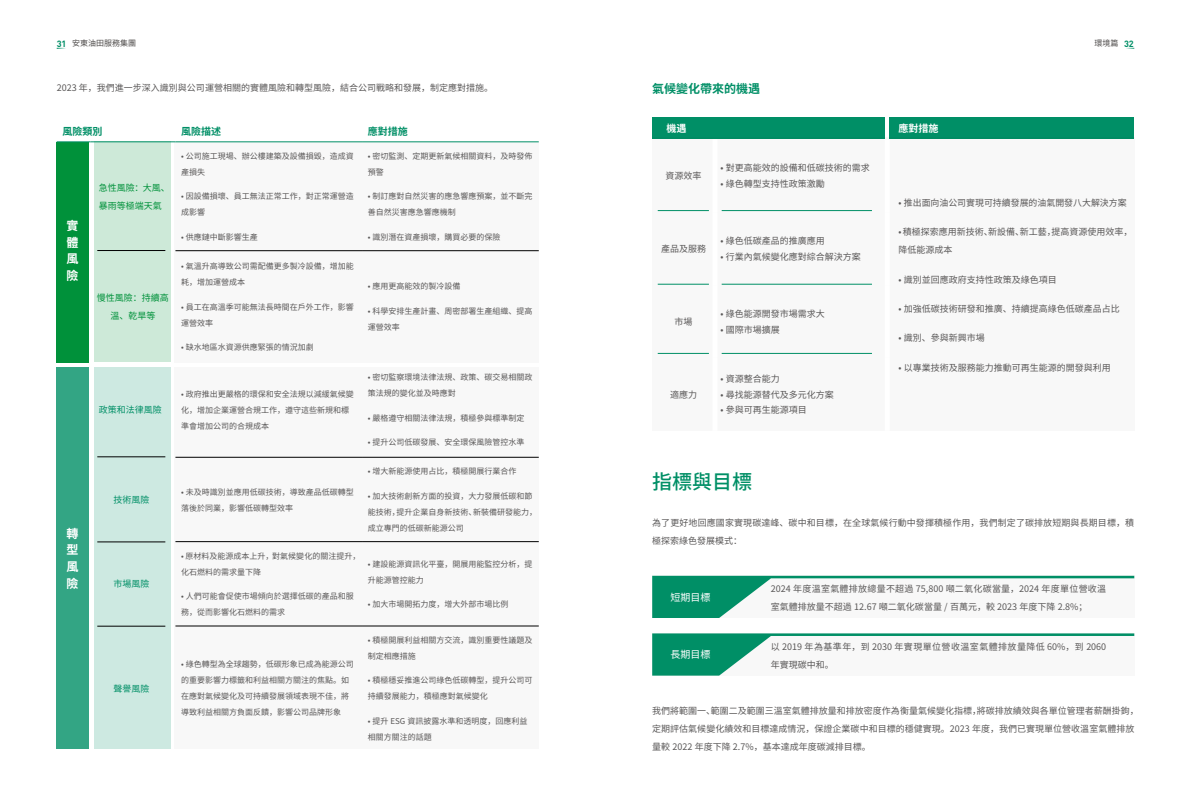
<style>
.page{position:relative;width:1191px;height:808px;background:#fff}
.page>*{position:absolute;margin:0;border:0;box-sizing:border-box;transform-origin:0 0}
.t1{font:500 20px "Source Han Sans CN";color:#008f66}
.t2{font:700 12px "Source Han Sans CN";color:#008f66}
.t3{font:700 12px/16.8px "Source Han Sans CN";color:#fff;text-align:justify}
.t4{font:700 10px "Source Han Sans CN";color:#008f66}
.t5{font:10px "Source Han Sans CN";color:#fff}
.t6{font:700 10px "Source Han Sans CN";color:#fff}
.t7{font:9px/18px "Source Han Sans CN";color:#595757}
.t8{font:9px/18px "Source Han Sans CN";letter-spacing:.045em;color:#595757}
.t9{font:9px/18px "Source Han Sans CN";color:#00913a}
.t10{font:9px "Source Han Sans CN";color:#008f66}
.t11{font:8px/16px "Source Han Sans CN";color:#595757}
.t12{font:8px "Source Han Sans CN";color:#4c4948}
.s1{font-family:"DIN";font-weight:700;font-size:9px;color:#008f66}
</style>
<div class="page">
<div style="left:652px;top:118px;width:482px;height:19px;background:#008f66"></div>
<svg style="left:652px;top:137px;width:482px;height:216px"></svg>
<svg style="left:176px;top:142px;width:363px;height:110px"></svg>
<svg style="left:176px;top:456px;width:363px;height:170px"></svg>
<svg style="left:57px;top:142px;width:32px;height:607px;background:#219e69"></svg>
<svg style="left:95px;top:142px;width:81px;height:607px;background:#cee9de"></svg>
<hr style="left:175px;top:457px;width:187px;height:1px;background:#000">
<hr style="left:362px;top:457px;width:177px;height:1px;background:#000">
<hr style="left:175px;top:541px;width:187px;height:1px;background:#000">
<hr style="left:362px;top:541px;width:177px;height:1px;background:#000">
<hr style="left:175px;top:626px;width:187px;height:1px;background:#000">
<hr style="left:362px;top:626px;width:177px;height:1px;background:#000">
<hr style="left:175px;top:250px;width:187px;height:1px;background:#000">
<hr style="left:362px;top:250px;width:177px;height:1px;background:#000">
<hr style="left:57px;top:141px;width:33px;height:1px;background:#008f66">
<hr style="left:90px;top:141px;width:85px;height:1px;background:#008f66">
<hr style="left:175px;top:141px;width:187px;height:1px;background:#008f66">
<hr style="left:362px;top:141px;width:177px;height:1px;background:#008f66">
<div style="left:712px;top:139px;width:5px;height:73px;background:#fff"></div>
<div style="left:884px;top:139px;width:5px;height:73px;background:#fff"></div>
<div style="left:712px;top:212px;width:5px;height:73px;background:#fff"></div>
<div style="left:884px;top:212px;width:5px;height:73px;background:#fff"></div>
<div style="left:712px;top:285px;width:5px;height:73px;background:#fff"></div>
<div style="left:884px;top:285px;width:5px;height:73px;background:#fff"></div>
<hr style="left:97px;top:250px;width:68px;height:1px;background:#000">
<hr style="left:97px;top:456px;width:68px;height:1px;background:#000">
<hr style="left:97px;top:541px;width:68px;height:1px;background:#000">
<hr style="left:97px;top:626px;width:68px;height:1px;background:#000">
<hr style="left:721px;top:210px;width:151px;height:1px;background:#008f66">
<hr style="left:657px;top:210px;width:52px;height:1px;background:#008f66">
<hr style="left:721px;top:284px;width:151px;height:1px;background:#008f66">
<hr style="left:657px;top:284px;width:52px;height:1px;background:#008f66">
<hr style="left:721px;top:353px;width:151px;height:1px;background:#008f66">
<hr style="left:657px;top:353px;width:52px;height:1px;background:#008f66">
<svg style="left:652px;top:576px;width:482px;height:42px"></svg>
<svg style="left:652px;top:633px;width:482px;height:43px"></svg>
<p class="t12" style="left:57px;top:39px;width:81px"><span class="s1">31</span> 安東油田服務集團</p>
<p class="t12" style="left:1094px;top:39px;width:41px">環境篇 <span class="s1">32</span></p>
<p class="t7" style="left:57px;top:79px;width:438px">2023 年，我們進一步深入識別與公司運營相關的實體風險和轉型風險，結合公司戰略和發展，制定應對措施。</p>
<p class="t4" style="left:62px;top:126px;width:41px">風險類別</p>
<p class="t4" style="left:181px;top:126px;width:41px">風險描述</p>
<p class="t4" style="left:368px;top:126px;width:41px">應對措施</p>
<h2 class="t2" style="left:652px;top:83px;width:109px">氣候變化帶來的機遇</h2>
<p class="t6" style="left:666px;top:124px;width:21px">機遇</p>
<p class="t6" style="left:898px;top:124px;width:41px">應對措施</p>
<p class="t7" style="left:665px;top:167px;width:37px">資源效率</p>
<p class="t11" style="left:368px;top:148px;width:166px">• 密切監測、定期更新氣候相關資料，及時發佈預警</p>
<p class="t11" style="left:368px;top:189px;width:166px">• 制訂應對自然災害的應急響應預案，並不斷完善自然災害應急響應機制</p>
<p class="t11" style="left:368px;top:229px;width:134px">• 識別潛在資產損壞，購買必要的保險</p>
<p class="t11" style="left:181px;top:148px;width:174px">• 公司施工現場、辦公樓建築及設備損毀，造成資產損失</p>
<p class="t11" style="left:181px;top:189px;width:174px">• 因設備損壞、員工無法正常工作，對正常運營造成影響</p>
<p class="t11" style="left:181px;top:229px;width:78px">• 供應鏈中斷影響生產</p>
<p class="t7" style="left:720px;top:159px;width:151px">• 對更高能效的設備和低碳技術的需求</p>
<p class="t7" style="left:720px;top:175px;width:106px">• 綠色轉型支持性政策激勵</p>
<p class="t9" style="left:99px;top:179px;width:72px">急性風險：大風、暴雨等極端天氣</p>
<p class="t7" style="left:898px;top:194px;width:230px">• 推出面向油公司實現可持續發展的油氣開發八大解決方案</p>
<p class="t7" style="left:898px;top:223px;width:235px">• 積極探索應用新技術、新設備、新工藝，提高資源使用效率，降低能源成本</p>
<p class="t7" style="left:898px;top:271px;width:160px">• 識別並回應政府支持性政策及綠色項目</p>
<p class="t7" style="left:898px;top:300px;width:223px">• 加強低碳技術研發和推廣、持續提高綠色低碳產品占比</p>
<p class="t7" style="left:898px;top:329px;width:88px">• 識別、參與新興市場</p>
<p class="t7" style="left:898px;top:359px;width:214px">• 以專業技術及服務能力推動可再生能源的開發與利用</p>
<h2 class="t3" style="left:66px;top:217px;width:13px">實體風險</h2>
<p class="t7" style="left:720px;top:232px;width:106px">• 綠色低碳產品的推廣應用</p>
<p class="t7" style="left:720px;top:248px;width:142px">• 行業內氣候變化應對綜合解決方案</p>
<p class="t7" style="left:661px;top:240px;width:46px">產品及服務</p>
<p class="t11" style="left:181px;top:258px;width:174px">• 氣溫升高導致公司需配備更多製冷設備，增加能耗，增加運營成本</p>
<p class="t11" style="left:181px;top:299px;width:174px">• 員工在高溫季可能無法長時間在戶外工作，影響運營效率</p>
<p class="t11" style="left:181px;top:339px;width:134px">• 缺水地區水資源供應緊張的情況加劇</p>
<p class="t11" style="left:368px;top:278px;width:94px">• 應用更高能效的製冷設備</p>
<p class="t11" style="left:368px;top:303px;width:166px">• 科學安排生產計畫、周密部署生產組織、提高運營效率</p>
<p class="t9" style="left:97px;top:289px;width:73px;text-align:center">慢性風險：持續高溫、乾旱等</p>
<p class="t7" style="left:720px;top:305px;width:106px">• 綠色能源開發市場需求大</p>
<p class="t7" style="left:720px;top:321px;width:61px">• 國際市場擴展</p>
<p class="t7" style="left:674px;top:313px;width:19px">市場</p>
<p class="t11" style="left:368px;top:370px;width:166px">• 密切監察環境法律法規、政策、碳交易相關政策法規的變化並及時應對</p>
<p class="t11" style="left:368px;top:410px;width:158px">• 嚴格遵守相關法律法規，積極參與標準制定</p>
<p class="t11" style="left:368px;top:435px;width:158px">• 提升公司低碳發展、安全環保風險管控水準</p>
<p class="t7" style="left:720px;top:370px;width:61px">• 資源整合能力</p>
<p class="t7" style="left:720px;top:386px;width:115px">• 尋找能源替代及多元化方案</p>
<p class="t7" style="left:720px;top:401px;width:88px">• 參與可再生能源項目</p>
<p class="t11" style="left:181px;top:386px;width:174px">• 政府推出更嚴格的環保和安全法規以減緩氣候變化，增加企業運營合規工作，遵守這些新規和標準會增加公司的合規成本</p>
<p class="t7" style="left:670px;top:386px;width:28px">適應力</p>
<p class="t10" style="left:99px;top:405px;width:65px">政策和法律風險</p>
<h2 class="t3" style="left:66px;top:524px;width:13px">轉型風險</h2>
<p class="t10" style="left:113px;top:494px;width:37px">技術風險</p>
<p class="t11" style="left:181px;top:484px;width:174px">• 未及時識別並應用低碳技術，導致產品低碳轉型落後於同業，影響低碳轉型效率</p>
<p class="t10" style="left:113px;top:579px;width:37px">市場風險</p>
<p class="t10" style="left:113px;top:683px;width:37px">聲譽風險</p>
<p class="t11" style="left:181px;top:548px;width:181px">• 原材料及能源成本上升，對氣候變化的關注提升，化石燃料的需求量下降</p>
<p class="t11" style="left:181px;top:588px;width:174px">• 人們可能會促使市場傾向於選擇低碳的產品和服務，從而影響化石燃料的需求</p>
<p class="t11" style="left:181px;top:657px;width:174px">• 綠色轉型為全球趨勢，低碳形象已成為能源公司的重要影響力標籤和利益相關方關注的焦點。如在應對氣候變化及可持續發展領域表現不佳，將導致利益相關方負面反饋，影響公司品牌形象</p>
<p class="t11" style="left:368px;top:463px;width:150px">• 增大新能源使用占比，積極開展行業合作</p>
<p class="t11" style="left:368px;top:488px;width:171px">• 加大技術創新方面的投資，大力發展低碳和節能技術，提升企業自身新技術、新裝備研發能力，成立專門的低碳新能源公司</p>
<p class="t11" style="left:368px;top:556px;width:166px">• 建設能源資訊化平臺，開展用能監控分析，提升能源管控能力</p>
<p class="t11" style="left:368px;top:596px;width:142px">• 加大市場開拓力度，增大外部市場比例</p>
<p class="t11" style="left:368px;top:632px;width:166px">• 積極開展利益相關方交流，識別重要性議題及制定相應措施</p>
<p class="t11" style="left:368px;top:673px;width:166px">• 積極穩妥推進公司綠色低碳轉型，提升公司可持續發展能力，積極應對氣候變化</p>
<p class="t11" style="left:368px;top:713px;width:161px">• 提升 ESG 資訊披露水準和透明度，回應利益相關方關注的話題</p>
<h1 class="t1" style="left:652px;top:470px;width:101px">指標與目標</h1>
<p class="t7" style="left:652px;top:514px;width:483px">為了更好地回應國家實現碳達峰、碳中和目標，在全球氣候行動中發揮積極作用，我們制定了碳排放短期與長期目標，積極探索綠色發展模式：</p>
<p class="t5" style="left:670px;top:591px;width:41px">短期目標</p>
<p class="t5" style="left:670px;top:649px;width:41px">長期目標</p>
<p class="t7" style="left:771px;top:580px;width:337px">2024 年度溫室氣體排放總量不超過 75,800 噸二氧化碳當量，2024 年度單位營收溫室氣體排放量不超過 12.67 噸二氧化碳當量 / 百萬元，較 2023 年度下降 2.8%；</p>
<p class="t8" style="left:771px;top:638px;width:337px">以 2019 年為基準年，到 2030 年實現單位營收溫室氣體排放量降低 60%，到 2060年實現碳中和。</p>
<p class="t7" style="left:652px;top:702px;width:488px">我們將範圍一、範圍二及範圍三溫室氣體排放量和排放密度作為衡量氣候變化指標，將碳排放績效與各單位管理者薪酬掛鉤，定期評估氣候變化績效和目標達成情況，保證企業碳中和目標的穩健實現。2023 年度，我們已實現單位營收溫室氣體排放量較 2022 年度下降 2.7%，基本達成年度碳減排目標。</p>
</div>
